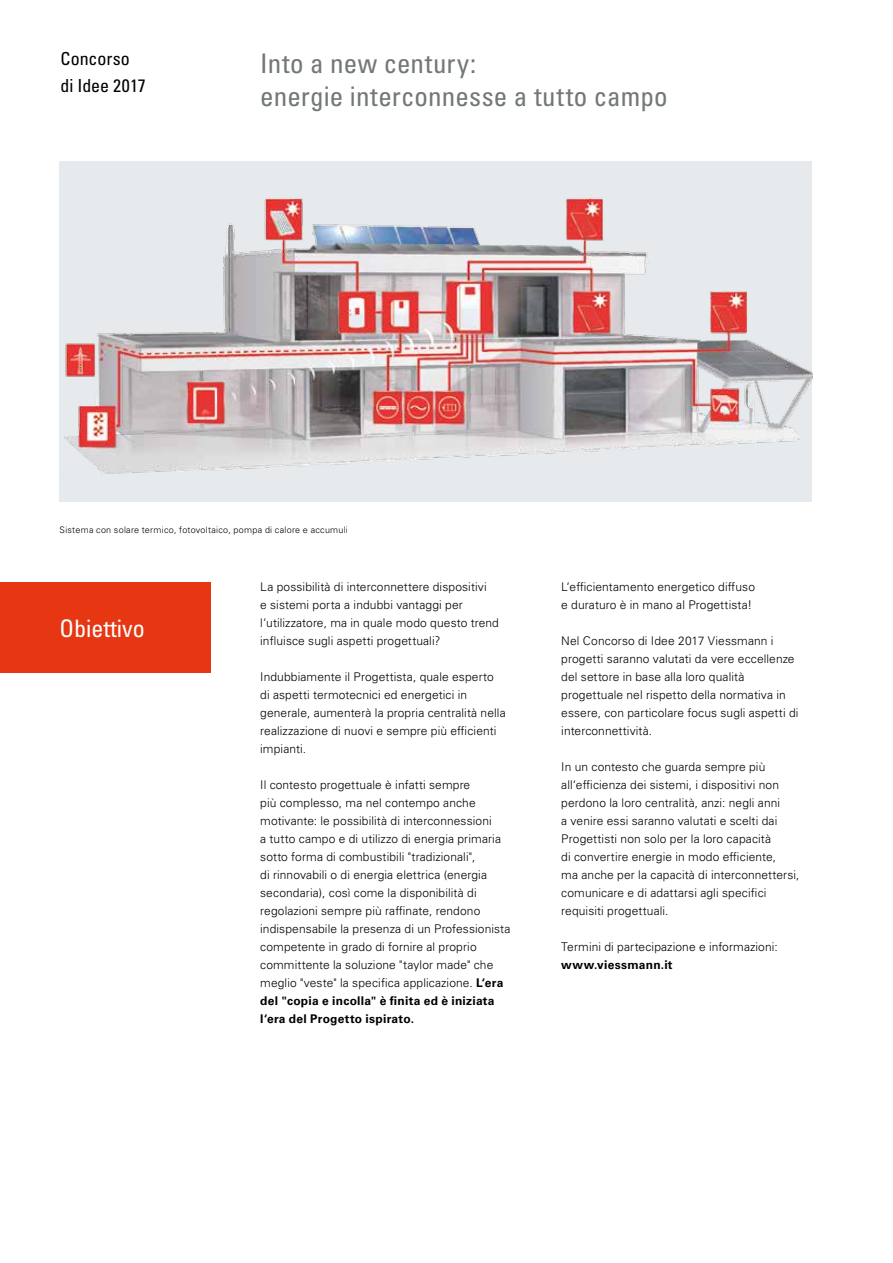
<style>
.page{position:relative;width:893px;height:1263px;background:#fff}
.page>*{position:absolute;margin:0;border:0;box-sizing:border-box;transform-origin:0 0}
.t1{font:condensed 27px/33px "Univers LTCYR 57";letter-spacing:.005em;color:#727777}
.t2{font:condensed 24px "Univers LTCYR 57";color:#fff}
.t3{font:condensed 18px/27px "Univers LTCYR 57";letter-spacing:-.005em;color:#000}
.t4{font:300 12px/18px "Univers LTCYR 45";letter-spacing:.01em;color:#000}
.t5{font:700 12px/18px "Univers LTCYR 65";letter-spacing:.02em;color:#000}
.t6{font:300 9px "Univers LTCYR 45";letter-spacing:.03em;color:#000}
.s1{font-family:"Univers LTCYR 65";font-weight:700}
</style>
<div class="page">
<div style="left:60px;top:162px;width:752px;height:340px;background:#e7eaec"></div>
<img style="left:64px;top:197px;width:748px;height:278px">
<div style="left:0;top:583px;width:210px;height:90px;background:#e63612"></div>
<hr style="left:892px;top:1054px;width:1px;height:90px;background:#e63612">
<h3 class="t3" style="left:61px;top:45px;width:87px">Concorso di Idee 2017</h3>
<h1 class="t1" style="left:260px;top:46px;width:409px">Into a new century:<br>energie interconnesse a tutto campo</h1>
<p class="t6" style="left:60px;top:524px;width:290px">Sistema con solare termico, fotovoltaico, pompa di calore e accumuli</p>
<h2 class="t2" style="left:60px;top:613px;width:87px">Obiettivo</h2>
<p class="t4" style="left:260px;top:578px;width:240px">La possibilità di interconnettere dispositivi<br>e sistemi porta a indubbi vantaggi per l‘utilizzatore, ma in quale modo questo trend influisce sugli aspetti progettuali?</p>
<p class="t4" style="left:260px;top:668px;width:247px">Indubbiamente il Progettista, quale esperto di aspetti termotecnici ed energetici in generale, aumenterà la propria centralità nella realizzazione di nuovi e sempre più efficienti impianti.</p>
<p class="t4" style="left:260px;top:776px;width:252px">Il contesto progettuale è infatti sempre<br>più complesso, ma nel contempo anche motivante: le possibilità di interconnessioni<br>a tutto campo e di utilizzo di energia primaria sotto forma di combustibili "tradizionali",<br>di rinnovabili o di energia elettrica (energia secondaria), così come la disponibilità di regolazioni sempre più raffinate, rendono indispensabile la presenza di un Professionista competente in grado di fornire al proprio committente la soluzione "taylor made" che meglio "veste" la specifica applicazione. <span class="s1">L‘era</span></p>
<p class="t5" style="left:260px;top:991px;width:236px">del "copia e incolla" è finita ed è iniziata l‘era del Progetto ispirato.</p>
<p class="t4" style="left:561px;top:578px;width:195px">L‘efficientamento energetico diffuso e duraturo è in mano al Progettista!</p>
<p class="t4" style="left:561px;top:632px;width:239px">Nel Concorso di Idee 2017 Viessmann i progetti saranno valutati da vere eccellenze del settore in base alla loro qualità progettuale nel rispetto della normativa in essere, con particolare focus sugli aspetti di interconnettività.</p>
<p class="t4" style="left:561px;top:758px;width:240px">In un contesto che guarda sempre più all‘efficienza dei sistemi, i dispositivi non perdono la loro centralità, anzi: negli anni<br>a venire essi saranno valutati e scelti dai Progettisti non solo per la loro capacità<br>di convertire energie in modo efficiente,<br>ma anche per la capacità di interconnettersi, comunicare e di adattarsi agli specifici requisiti progettuali.</p>
<p class="t4" style="left:561px;top:938px;width:218px">Termini di partecipazione e informazioni:</p>
<p class="t5" style="left:561px;top:955px;width:113px">www.viessmann.it</p>
</div>
